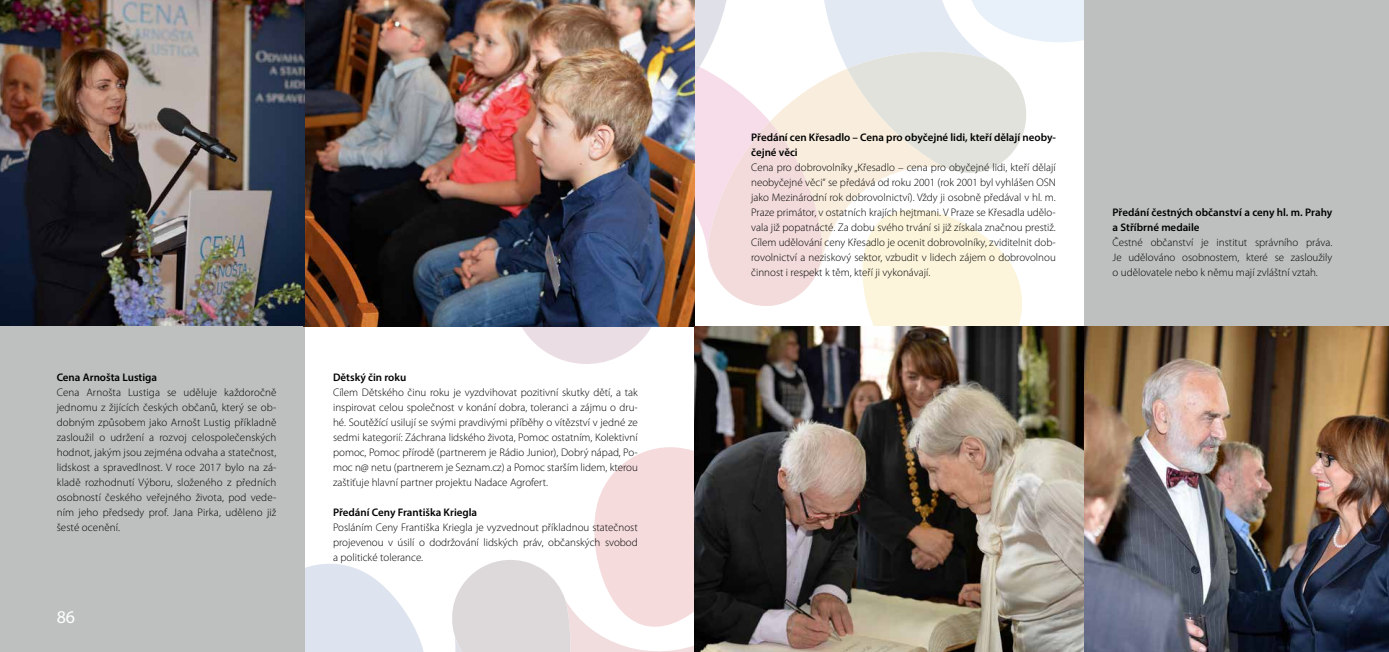
<style>
.page{position:relative;width:1389px;height:652px;background:#fff}
.page>*{position:absolute;margin:0;border:0;box-sizing:border-box;transform-origin:0 0}
.t1{font:18px "Myriad Pro";color:#fff}
.t2{font:300 11px/15px "Myriad Pro";color:#000;text-align:justify}
.t3{font:600 11px/15px "Myriad Pro";color:#000}
</style>
<div class="page">
<svg style="left:305px;top:447px;width:389px;height:205px"></svg>
<svg style="left:415px;top:0;width:669px;height:364px"></svg>
<div style="left:1084px;top:0;width:305px;height:652px;background:#bec0c0"></div>
<div style="left:0;top:0;width:305px;height:652px;background:#bec0c0"></div>
<img style="left:0;top:0;width:694px;height:326px">
<img style="left:694px;top:326px;width:390px;height:326px">
<img style="left:1084px;top:326px;width:305px;height:326px">
<p class="t3" style="left:57px;top:370px;width:102px">Cena Arnošta Lustiga</p>
<p class="t2" style="left:57px;top:385px;width:221px">Cena Arnošta Lustiga se uděluje každoročně jednomu z žijících českých občanů, který se ob&shy;dobným způsobem jako Arnošt Lustig příkladně zasloužil o udržení a rozvoj celospolečenských hodnot, jakým jsou zejména odvaha a statečnost, lidskost a spravedlnost. V roce 2017 bylo na zá&shy;kladě rozhodnutí Výboru, složeného z předních osobností českého veřejného života, pod vede&shy;ním jeho předsedy prof. Jana Pirka, uděleno již šesté ocenění.</p>
<h1 class="t1" style="left:57px;top:606px;width:20px">86</h1>
<p class="t3" style="left:333px;top:370px;width:75px">Dětský čin roku</p>
<p class="t2" style="left:333px;top:385px;width:306px">Cílem Dětského činu roku je vyzdvihovat pozitivní skutky dětí, a tak inspirovat celou společnost v konání dobra, toleranci a zájmu o dru&shy;hé. Soutěžící usilují se svými pravdivými příběhy o vítězství v jedné ze sedmi kategorií: Záchrana lidského života, Pomoc ostatním, Kolektivní pomoc, Pomoc přírodě (partnerem je Rádio Junior), Dobrý nápad, Po&shy;moc n@ netu (partnerem je Seznam.cz) a Pomoc starším lidem, kterou zaštiťuje hlavní partner projektu Nadace Agrofert.</p>
<p class="t3" style="left:333px;top:505px;width:146px">Předání Ceny Františka Kriegla</p>
<p class="t2" style="left:333px;top:520px;width:306px">Posláním Ceny Františka Kriegla je vyzvednout příkladnou statečnost projevenou v úsilí o dodržování lidských práv, občanských svobod a politické tolerance.</p>
<p class="t3" style="left:751px;top:130px;width:306px">Předání cen Křesadlo – Cena pro obyčejné lidi, kteří dělají neoby&shy;čejné věci</p>
<p class="t2" style="left:751px;top:160px;width:306px">Cena pro dobrovolníky „Křesadlo – cena pro obyčejné lidi, kteří dělají neobyčejné věci“ se předává od roku 2001 (rok 2001 byl vyhlášen OSN jako Mezinárodní rok dobrovolnictví). Vždy ji osobně předával v hl. m.<br>Praze primátor, v ostatních krajích hejtmani. V Praze se Křesadla udělo&shy;vala již popatnácté. Za dobu svého trvání si již získala značnou prestiž.<br>Cílem udělování ceny Křesadlo je ocenit dobrovolníky, zviditelnit dob&shy;rovolnictví a neziskový sektor, vzbudit v lidech zájem o dobrovolnou činnost i respekt k těm, kteří ji vykonávají.</p>
<p class="t3" style="left:1113px;top:205px;width:221px">Předání čestných občanství a ceny hl. m. Prahy a Stříbrné medaile</p>
<p class="t2" style="left:1113px;top:235px;width:221px">Čestné občanství je institut správního práva.<br>Je udělováno osobnostem, které se zasloužily o udělovatele nebo k němu mají zvláštní vztah.</p>
</div>
